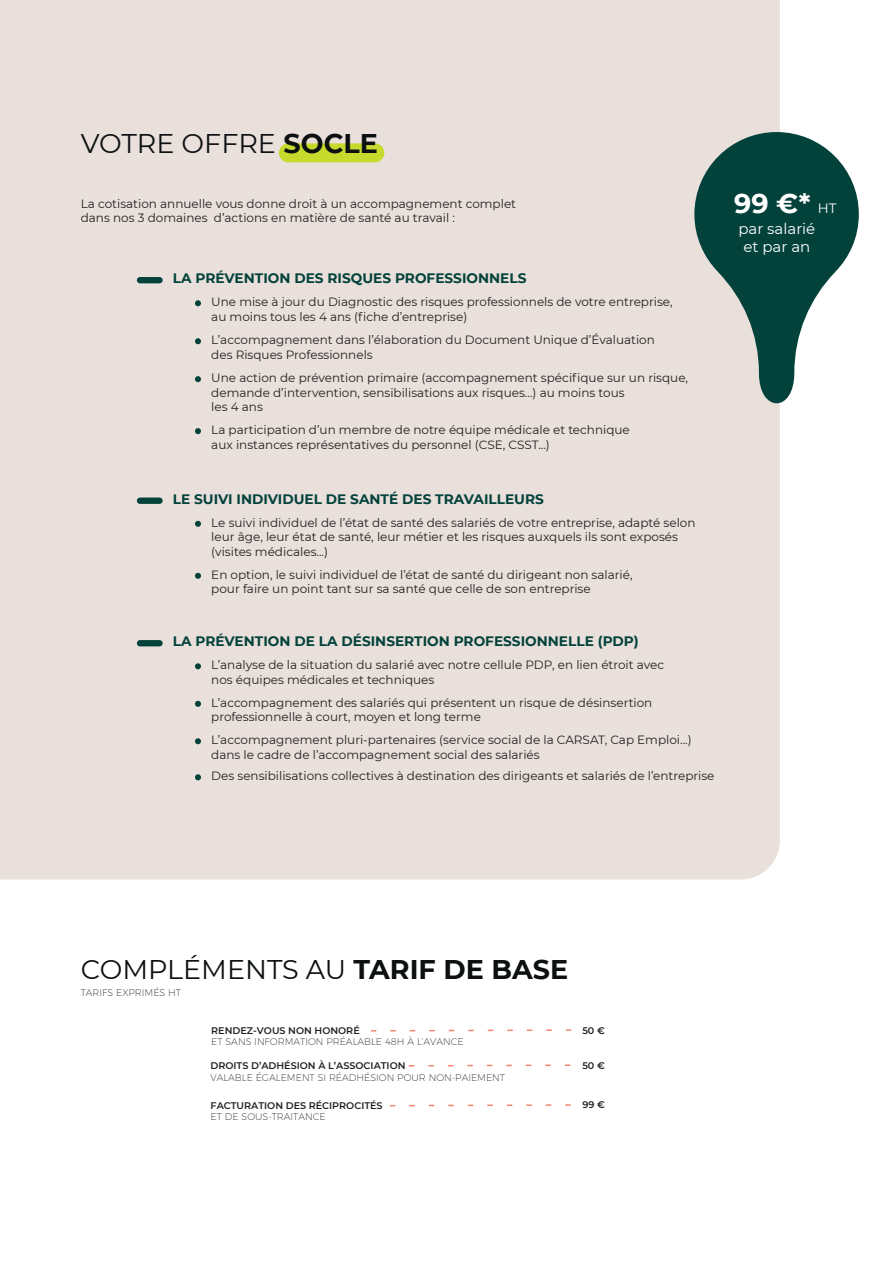
<style>
.page{position:relative;width:893px;height:1263px;background:#fff}
.page>*{position:absolute;margin:0;border:0;box-sizing:border-box;transform-origin:0 0}
.t1{font:27px "Montserrat";color:#0d1011}
.t2{font:700 27px "Montserrat";color:#fff}
.t3{font:15px/18px "Montserrat";color:#fff;text-align:center}
.t4{font:700 13.65px "Montserrat";color:#03423b}
.t5{font:12px/14.4px "Montserrat";color:#231f20}
.t6{font:200 9.6px "Montserrat";color:#231f20}
.t7{font:600 9.6px "Montserrat";color:#231f20}
.s1{font-weight:700}
.s2{font-weight:400;font-size:13.5px}
</style>
<div class="page">
<div style="left:0;top:0;width:780px;height:879px;background:#e9dfdb"></div>
<svg style="left:694px;top:132px;width:165px;height:281px;fill:#03423b"></svg>
<div style="left:279px;top:143px;width:105px;height:19px;background:#c6d92d;border-radius:9px"></div>
<div style="left:137px;top:277px;width:26px;height:6px;background:#03423b;border-radius:3px"></div>
<svg style="left:195px;top:300px;width:6px;height:6px"></svg>
<svg style="left:195px;top:376px;width:6px;height:6px"></svg>
<svg style="left:195px;top:428px;width:6px;height:6px"></svg>
<div style="left:137px;top:497px;width:26px;height:7px;background:#03423b;border-radius:3px"></div>
<svg style="left:195px;top:521px;width:6px;height:6px"></svg>
<svg style="left:195px;top:573px;width:6px;height:6px"></svg>
<div style="left:137px;top:640px;width:26px;height:6px;background:#03423b;border-radius:3px"></div>
<svg style="left:195px;top:663px;width:6px;height:6px"></svg>
<svg style="left:195px;top:701px;width:6px;height:6px"></svg>
<svg style="left:195px;top:338px;width:6px;height:6px"></svg>
<svg style="left:195px;top:738px;width:6px;height:6px"></svg>
<svg style="left:370px;top:1029px;width:202px;height:3px"></svg>
<svg style="left:408px;top:1064px;width:163px;height:3px"></svg>
<svg style="left:389px;top:1104px;width:182px;height:3px"></svg>
<svg style="left:195px;top:774px;width:6px;height:6px"></svg>
<h1 class="t1" style="left:81px;top:125px;width:299px">VOTRE OFFRE <span class="s1">SOCLE</span></h1>
<p class="t5" style="left:81px;top:196px;width:437px">La cotisation annuelle vous donne droit à un accompagnement complet dans nos 3 domaines d’actions en matière de santé au travail :</p>
<p class="t4" style="left:173px;top:269px;width:355px">LA PRÉVENTION DES RISQUES PROFESSIONNELS</p>
<p class="t5" style="left:211px;top:294px;width:463px">Une mise à jour du Diagnostic des risques professionnels de votre entreprise, au moins tous les 4 ans (fiche d’entreprise)</p>
<p class="t5" style="left:211px;top:332px;width:445px">L’accompagnement dans l’élaboration du Document Unique d’Évaluation des Risques Professionnels</p>
<p class="t5" style="left:211px;top:370px;width:478px">Une action de prévention primaire (accompagnement spécifique sur un risque, demande d’intervention, sensibilisations aux risques...) au moins tous<br>les 4 ans</p>
<p class="t5" style="left:211px;top:422px;width:420px">La participation d’un membre de notre équipe médicale et technique aux instances représentatives du personnel (CSE, CSST...)</p>
<p class="t4" style="left:173px;top:489px;width:373px">LE SUIVI INDIVIDUEL DE SANTÉ DES TRAVAILLEURS</p>
<p class="t5" style="left:211px;top:515px;width:486px">Le suivi individuel de l’état de santé des salariés de votre entreprise, adapté selon leur âge, leur état de santé, leur métier et les risques auxquels ils sont exposés (visites médicales...)</p>
<p class="t5" style="left:211px;top:567px;width:423px">En option, le suivi individuel de l’état de santé du dirigeant non salarié, pour faire un point tant sur sa santé que celle de son entreprise</p>
<p class="t4" style="left:173px;top:632px;width:467px">LA PRÉVENTION DE LA DÉSINSERTION PROFESSIONNELLE (PDP)</p>
<p class="t5" style="left:211px;top:657px;width:454px">L’analyse de la situation du salarié avec notre cellule PDP, en lien étroit avec nos équipes médicales et techniques</p>
<p class="t5" style="left:211px;top:695px;width:443px">L’accompagnement des salariés qui présentent un risque de désinsertion professionnelle à court, moyen et long terme</p>
<p class="t5" style="left:211px;top:732px;width:482px">L’accompagnement pluri-partenaires (service social de la CARSAT, Cap Emploi...) dans le cadre de l’accompagnement social des salariés</p>
<p class="t5" style="left:211px;top:768px;width:505px">Des sensibilisations collectives à destination des dirigeants et salariés de l’entreprise</p>
<h1 class="t2" style="left:734px;top:183px;width:104px">99 €* <span class="s2">HT</span></h1>
<p class="t3" style="left:738px;top:219px;width:78px">par salarié et par an</p>
<h1 class="t1" style="left:81px;top:950px;width:489px">COMPLÉMENTS AU <span class="s1">TARIF DE BASE</span></h1>
<p class="t6" style="left:81px;top:985px;width:102px">TARIFS EXPRIMÉS HT</p>
<p class="t7" style="left:211px;top:1023px;width:150px">RENDEZ-VOUS NON HONORÉ</p>
<p class="t6" style="left:211px;top:1034px;width:254px">ET SANS INFORMATION PRÉALABLE 48H À L’AVANCE</p>
<p class="t7" style="left:211px;top:1059px;width:197px">DROITS D’ADHÉSION À L’ASSOCIATION</p>
<p class="t6" style="left:211px;top:1070px;width:296px">VALABLE ÉGALEMENT SI RÉADHÉSION POUR NON-PAIEMENT</p>
<p class="t7" style="left:211px;top:1099px;width:174px">FACTURATION DES RÉCIPROCITÉS</p>
<p class="t6" style="left:211px;top:1110px;width:117px">ET DE SOUS-TRAITANCE</p>
<p class="t7" style="left:582px;top:1023px;width:24px">50 €</p>
<p class="t7" style="left:582px;top:1058px;width:24px">50 €</p>
<p class="t7" style="left:582px;top:1098px;width:24px">99 €</p>
</div>
